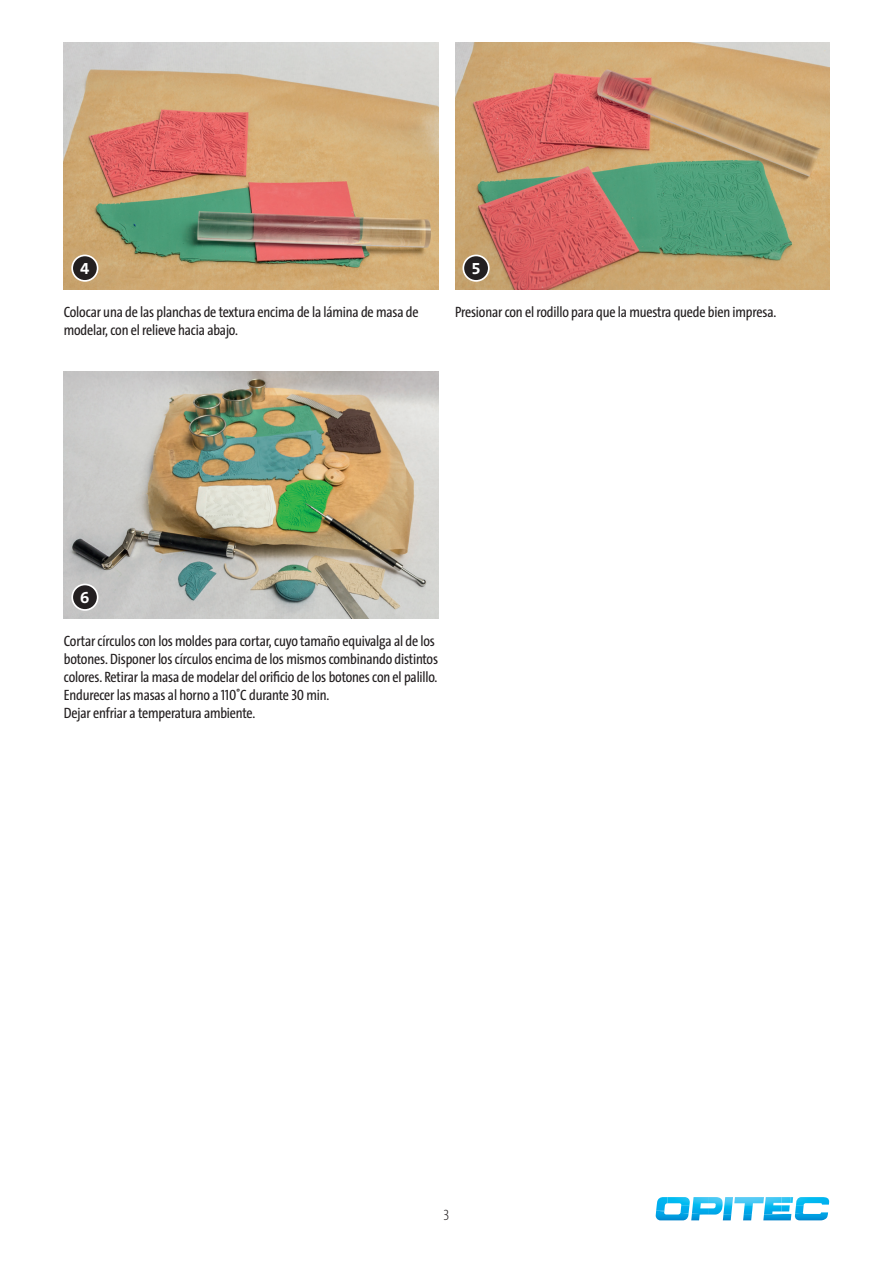
<style>
.page{position:relative;width:893px;height:1263px;background:#fff}
.page>*{position:absolute;margin:0;border:0;box-sizing:border-box;transform-origin:0 0}
.t1{font:700 16.8px "The Sans B W7";color:#fff}
.Anleitugns-Text_Desc{font:15px/18px "The Sans Cd LF5 Plain";letter-spacing:-.01em;color:#231f20}
.t2{font:200 15px "The Sans Cd LF2";color:#231f20}
</style>
<div class="page">
<svg style="left:655px;top:1197px;width:175px;height:24px"></svg>
<img style="left:455px;top:43px;width:374px;height:246px">
<img style="left:64px;top:43px;width:374px;height:246px">
<img style="left:64px;top:372px;width:374px;height:246px">
<div style="left:463px;top:255px;width:26px;height:26px;background:#231f20;border-radius:50%"></div>
<div style="left:462px;top:255px;width:28px;height:27px;border:2px solid #fff;border-radius:50%"></div>
<div style="left:72px;top:255px;width:26px;height:26px;background:#231f20;border-radius:50%"></div>
<div style="left:71px;top:255px;width:27px;height:27px;border:2px solid #fff;border-radius:50%"></div>
<div style="left:72px;top:584px;width:26px;height:26px;background:#231f20;border-radius:50%"></div>
<div style="left:71px;top:584px;width:28px;height:27px;border:2px solid #fff;border-radius:50%"></div>
<p class="t1" style="left:80px;top:257px;width:11px">4</p>
<p class="t1" style="left:471px;top:257px;width:11px">5</p>
<p class="Anleitugns-Text_Desc" style="left:64px;top:303px;width:356px">Colocar una de las planchas de textura encima de la lámina de masa de</p>
<p class="Anleitugns-Text_Desc" style="left:455px;top:303px;width:323px">Presionar con el rodillo para que la muestra quede bien impresa.</p>
<p class="Anleitugns-Text_Desc" style="left:64px;top:321px;width:176px">modelar, con el relieve hacia abajo.</p>
<p class="t1" style="left:80px;top:586px;width:11px">6</p>
<p class="Anleitugns-Text_Desc" style="left:64px;top:632px;width:376px">Cortar círculos con los moldes para cortar, cuyo tamaño equivalga al de los botones. Disponer los círculos encima de los mismos combinando distintos colores. Retirar la masa de modelar del orificio de los botones con el palillo.</p>
<p class="Anleitugns-Text_Desc" style="left:64px;top:686px;width:267px">Endurecer las masas al horno a 110˚C durante 30 min.<br>Dejar enfriar a temperatura ambiente.</p>
<p class="t2" style="left:444px;top:1206px;width:7px">3</p>
</div>
